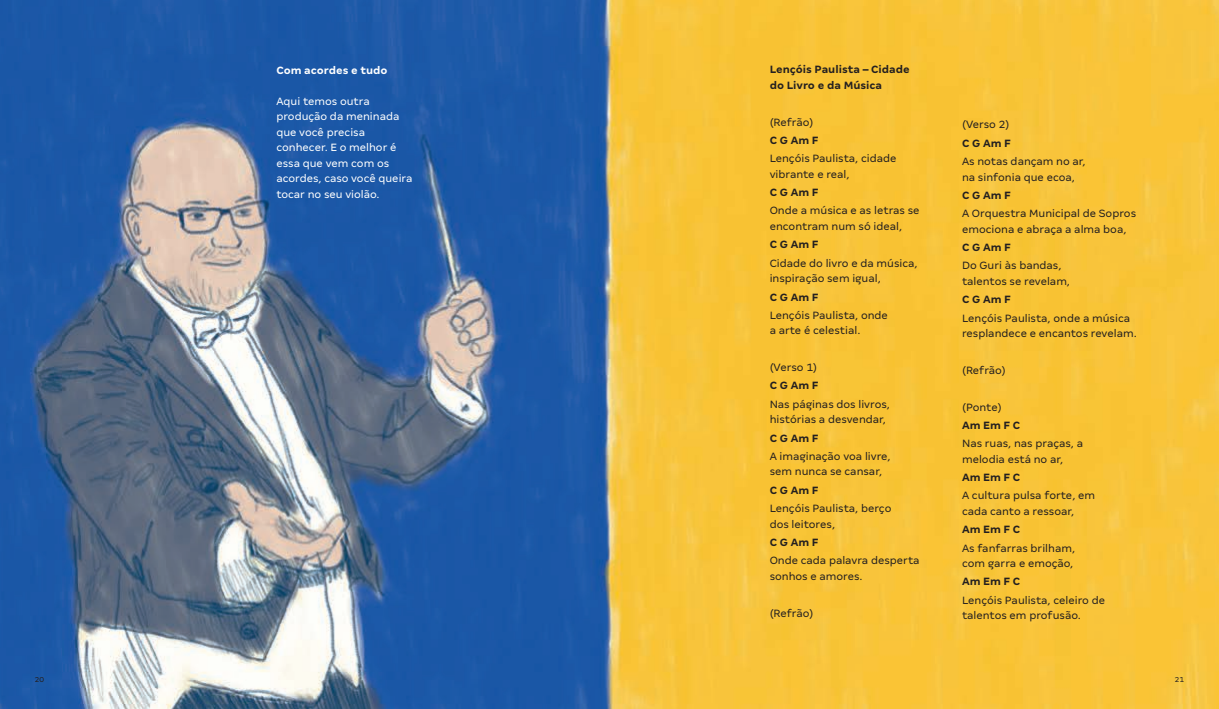
<style>
.page{position:relative;width:1219px;height:709px;background:#fff}
.page>*{position:absolute;margin:0;border:0;box-sizing:border-box;transform-origin:0 0}
.t1{font:11.7px/15.5px "Margem";color:#231f20}
.t2{font:700 11.7px/15.5px "Margem";color:#231f20}
.t3{font:11.7px/15.5px "Margem";color:#fff}
.t4{font:700 11.7px "Margem";color:#fff}
.t5{font:8px "Margem";color:#231f20}
</style>
<div class="page">
<img style="left:0;top:0;width:1219px;height:709px">
<p class="t4" style="left:276px;top:63px;width:113px">Com acordes e tudo</p>
<p class="t3" style="left:276px;top:93px;width:138px">Aqui temos outra produção da meninada que você precisa conhecer. E o melhor é essa que vem com os acordes, caso você queira tocar no seu violão.</p>
<p class="t2" style="left:770px;top:62px;width:142px">Lençóis Paulista – Cidade do Livro e da Música</p>
<p class="t1" style="left:770px;top:114px;width:45px">(Refrão)</p>
<p class="t2" style="left:770px;top:132px;width:50px">C G Am F</p>
<p class="t1" style="left:770px;top:151px;width:128px">Lençóis Paulista, cidade vibrante e real,</p>
<p class="t2" style="left:770px;top:184px;width:50px">C G Am F</p>
<p class="t1" style="left:770px;top:203px;width:151px">Onde a música e as letras se encontram num só ideal,</p>
<p class="t2" style="left:770px;top:237px;width:50px">C G Am F</p>
<p class="t1" style="left:770px;top:255px;width:149px">Cidade do livro e da música, inspiração sem igual,</p>
<p class="t2" style="left:770px;top:289px;width:50px">C G Am F</p>
<p class="t1" style="left:770px;top:307px;width:120px">Lençóis Paulista, onde a arte é celestial.</p>
<p class="t1" style="left:770px;top:359px;width:49px">(Verso 1)</p>
<p class="t2" style="left:770px;top:378px;width:50px">C G Am F</p>
<p class="t1" style="left:770px;top:396px;width:122px">Nas páginas dos livros, histórias a desvendar,</p>
<p class="t2" style="left:770px;top:430px;width:50px">C G Am F</p>
<p class="t1" style="left:770px;top:448px;width:123px">A imaginação voa livre, sem nunca se cansar,</p>
<p class="t2" style="left:770px;top:482px;width:50px">C G Am F</p>
<p class="t1" style="left:770px;top:500px;width:123px">Lençóis Paulista, berço dos leitores,</p>
<p class="t2" style="left:770px;top:534px;width:50px">C G Am F</p>
<p class="t1" style="left:770px;top:553px;width:151px">Onde cada palavra desperta sonhos e amores.</p>
<p class="t1" style="left:770px;top:605px;width:45px">(Refrão)</p>
<p class="t1" style="left:962px;top:117px;width:49px">(Verso 2)</p>
<p class="t2" style="left:962px;top:135px;width:50px">C G Am F</p>
<p class="t1" style="left:962px;top:154px;width:125px">As notas dançam no ar, na sinfonia que ecoa,</p>
<p class="t2" style="left:962px;top:187px;width:50px">C G Am F</p>
<p class="t1" style="left:962px;top:206px;width:176px">A Orquestra Municipal de Sopros emociona e abraça a alma boa,</p>
<p class="t2" style="left:962px;top:239px;width:50px">C G Am F</p>
<p class="t1" style="left:962px;top:258px;width:110px">Do Guri às bandas, talentos se revelam,</p>
<p class="t2" style="left:962px;top:292px;width:50px">C G Am F</p>
<p class="t1" style="left:962px;top:310px;width:176px">Lençóis Paulista, onde a música resplandece e encantos revelam.</p>
<p class="t1" style="left:962px;top:362px;width:45px">(Refrão)</p>
<p class="t1" style="left:962px;top:399px;width:41px">(Ponte)</p>
<p class="t2" style="left:962px;top:417px;width:60px">Am Em F C</p>
<p class="t1" style="left:962px;top:436px;width:122px">Nas ruas, nas praças, a melodia está no ar,</p>
<p class="t2" style="left:962px;top:469px;width:60px">Am Em F C</p>
<p class="t1" style="left:962px;top:488px;width:135px">A cultura pulsa forte, em cada canto a ressoar,</p>
<p class="t2" style="left:962px;top:521px;width:60px">Am Em F C</p>
<p class="t1" style="left:962px;top:540px;width:115px">As fanfarras brilham, com garra e emoção,</p>
<p class="t2" style="left:962px;top:574px;width:60px">Am Em F C</p>
<p class="t1" style="left:962px;top:592px;width:144px">Lençóis Paulista, celeiro de talentos em profusão.</p>
<p class="t5" style="left:35px;top:675px;width:11px">20</p>
<p class="t5" style="left:1175px;top:675px;width:11px">21</p>
</div>
